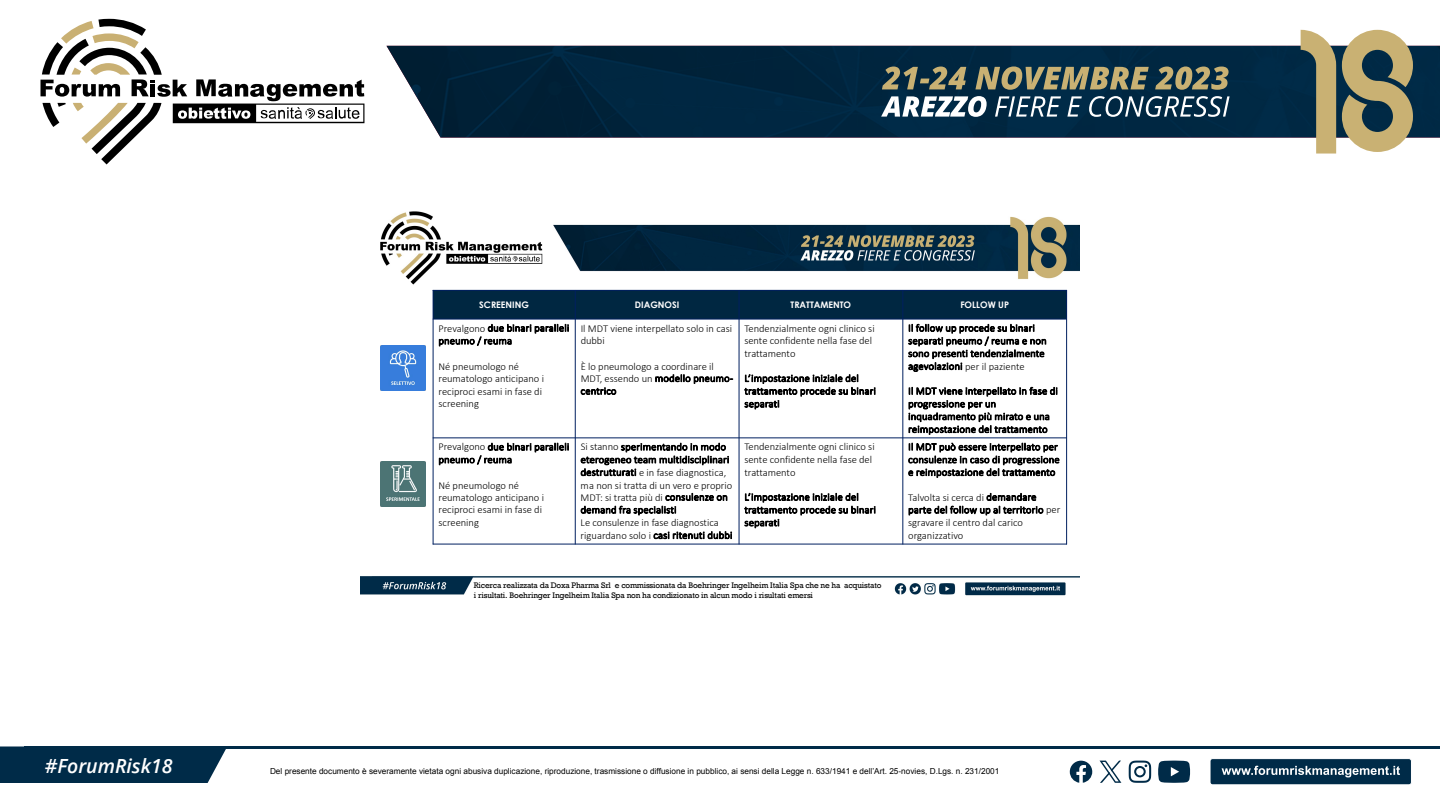
<style>
.page{position:relative;width:1440px;height:810px;background:#fff}
.page>*{position:absolute;margin:0;border:0;box-sizing:border-box;transform-origin:0 0}
.t1{font:italic 600 19.5px "Open Sans";color:#fff}
.t2{font:300 10.5px/12.5px "Calibri";color:#000}
.t3{font:300 10.27px/12.8px "Calibri";letter-spacing:.02em;color:#000}
.t4{font:700 9px "Century Gothic";color:#fff}
.t5{font:8.25px/9.9px "Rockwell";letter-spacing:-.02em;color:#000}
.t6{font:8.25px "Arial";color:#000}
.s1{font-size:10.5px}
.s2{font-size:10.27px}
</style>
<div class="page">
<div style="left:0;top:746px;width:226px;height:37px;background:#002b48"></div>
<div style="left:1210px;top:759px;width:201px;height:26px;background:#002b48;border-radius:3px"></div>
<div style="left:1210px;top:758px;width:202px;height:27px;border:1px solid #fff;border-radius:3px"></div>
<svg style="left:1222px;top:766px;width:178px;height:11px"></svg>
<hr style="left:24px;top:746px;width:1416px;height:3px;background:#002b48">
<img style="left:386px;top:46px;width:1054px;height:92px">
<svg style="left:1342px;top:30px;width:71px;height:122px;background:#9a9575"></svg>
<svg style="left:1301px;top:30px;width:35px;height:124px;background:#929074"></svg>
<svg style="left:40px;top:19px;width:324px;height:145px"></svg>
<svg style="left:881px;top:96px;width:349px;height:21px"></svg>
<svg style="left:882px;top:66px;width:347px;height:24px;background:#656c5b"></svg>
<svg style="left:1129px;top:761px;width:22px;height:22px"></svg>
<svg style="left:1158px;top:761px;width:32px;height:22px"></svg>
<svg style="left:1070px;top:761px;width:22px;height:22px"></svg>
<svg style="left:1100px;top:761px;width:21px;height:22px"></svg>
<img style="left:360px;top:211px;width:720px;height:385px">
<div style="left:433px;top:290px;width:142px;height:29px;background:#002741"></div>
<div style="left:575px;top:290px;width:164px;height:29px;background:#002741"></div>
<div style="left:739px;top:290px;width:164px;height:29px;background:#002741"></div>
<div style="left:903px;top:290px;width:164px;height:29px;background:#002741"></div>
<div style="left:433px;top:319px;width:142px;height:119px;background:#fff"></div>
<div style="left:575px;top:319px;width:164px;height:119px;background:#fff"></div>
<div style="left:739px;top:319px;width:164px;height:119px;background:#fff"></div>
<div style="left:903px;top:319px;width:164px;height:119px;background:#fff"></div>
<div style="left:433px;top:438px;width:142px;height:106px;background:#fff"></div>
<div style="left:575px;top:438px;width:164px;height:106px;background:#fff"></div>
<div style="left:739px;top:438px;width:164px;height:106px;background:#fff"></div>
<div style="left:903px;top:438px;width:164px;height:106px;background:#fff"></div>
<hr style="left:575px;top:290px;width:1px;height:254px;background:#002060">
<hr style="left:739px;top:290px;width:1px;height:254px;background:#002060">
<hr style="left:902px;top:290px;width:1px;height:254px;background:#002060">
<hr style="left:433px;top:319px;width:634px;height:1px;background:#002060">
<hr style="left:433px;top:437px;width:634px;height:1px;background:#002060">
<hr style="left:433px;top:290px;width:1px;height:254px;background:#002060">
<hr style="left:1066px;top:290px;width:1px;height:254px;background:#002060">
<hr style="left:433px;top:290px;width:634px;height:1px;background:#002060">
<hr style="left:433px;top:544px;width:634px;height:1px;background:#002060">
<img style="left:380px;top:345px;width:45px;height:46px">
<img style="left:380px;top:461px;width:45px;height:45px">
<p class="t4" style="left:479px;top:298px;width:51px">SCREENING</p>
<p class="t4" style="left:635px;top:298px;width:46px">DIAGNOSI</p>
<p class="t4" style="left:791px;top:298px;width:62px">TRATTAMENTO</p>
<p class="t4" style="left:960px;top:298px;width:50px">FOLLOW UP</p>
<p class="t3" style="left:438px;top:322px;width:132px"><span class="s1">Prevalgono</span> due binari paralleli pneumo / reuma</p>
<p class="t2" style="left:438px;top:360px;width:107px">Né pneumologo né reumatologo anticipano i reciproci esami in fase di screening</p>
<p class="t3" style="left:908px;top:322px;width:140px">Il follow up procede su binari separati pneumo / reuma e non sono presenti tendenzialmente</p>
<p class="t2" style="left:908px;top:360px;width:118px"><span class="s2">agevolazioni</span> per il paziente</p>
<p class="t3" style="left:908px;top:385px;width:151px">Il MDT viene interpellato in fase di progressione per un inquadramento più mirato e una reimpostazione del trattamento</p>
<p class="t2" style="left:744px;top:322px;width:132px">Tendenzialmente ogni clinico si sente confidente nella fase del trattamento</p>
<p class="t3" style="left:744px;top:372px;width:133px">L’impostazione iniziale del trattamento procede su binari separati</p>
<p class="t2" style="left:581px;top:322px;width:153px;line-height:12.8px">Il MDT viene interpellato solo in casi dubbi</p>
<p class="t2" style="left:581px;top:360px;width:135px">È lo pneumologo a coordinare il</p>
<p class="t3" style="left:581px;top:372px;width:154px"><span class="s1">MDT, essendo un</span> modello pneumo&shy;centrico</p>
<p class="t3" style="left:438px;top:440px;width:132px"><span class="s1">Prevalgono</span> due binari paralleli pneumo / reuma</p>
<p class="t2" style="left:438px;top:479px;width:107px">Né pneumologo né reumatologo anticipano i reciproci esami in fase di screening</p>
<p class="t3" style="left:581px;top:440px;width:150px"><span class="s1">Si stanno</span> sperimentando in modo eterogeneo team multidisciplinari</p>
<p class="t2" style="left:581px;top:466px;width:153px"><span class="s2">destrutturati</span> e in fase diagnostica, ma non si tratta di un vero e proprio<br>MDT: si tratta più di <span class="s2">consulenze on</span></p>
<p class="t3" style="left:581px;top:503px;width:97px">demand fra specialisti</p>
<p class="t2" style="left:581px;top:516px;width:140px">Le consulenze in fase diagnostica</p>
<p class="t3" style="left:581px;top:529px;width:153px"><span class="s1">riguardano solo i</span> casi ritenuti dubbi</p>
<p class="t2" style="left:744px;top:440px;width:132px">Tendenzialmente ogni clinico si sente confidente nella fase del trattamento</p>
<p class="t3" style="left:744px;top:491px;width:133px">L’impostazione iniziale del trattamento procede su binari separati</p>
<p class="t5" style="left:474px;top:580px;width:409px">Ricerca realizzata da Doxa Pharma Srl e commissionata da Boehringer Ingelheim Italia Spa che ne ha acquistato i risultati. Boehringer Ingelheim Italia Spa non ha condizionato in alcun modo i risultati emersi</p>
<p class="t3" style="left:908px;top:440px;width:153px">Il MDT può essere interpellato per consulenze in caso di progressione e reimpostazione del trattamento</p>
<p class="t2" style="left:908px;top:491px;width:130px">Talvolta si cerca di <span class="s2">demandare</span></p>
<p class="t3" style="left:908px;top:503px;width:154px">parte del follow up al territorio <span class="s1">per</span></p>
<p class="t2" style="left:908px;top:516px;width:116px">sgravare il centro dal carico organizzativo</p>
<h1 class="t1" style="left:45px;top:752px;width:129px">#ForumRisk18</h1>
<p class="t6" style="left:270px;top:766px;width:731px">Del presente documento è severamente vietata ogni abusiva duplicazione, riproduzione, trasmissione o diffusione in pubblico, ai sensi della Legge n. 633/1941 e dell’Art. 25-novies, D.Lgs. n. 231/2001</p>
</div>
